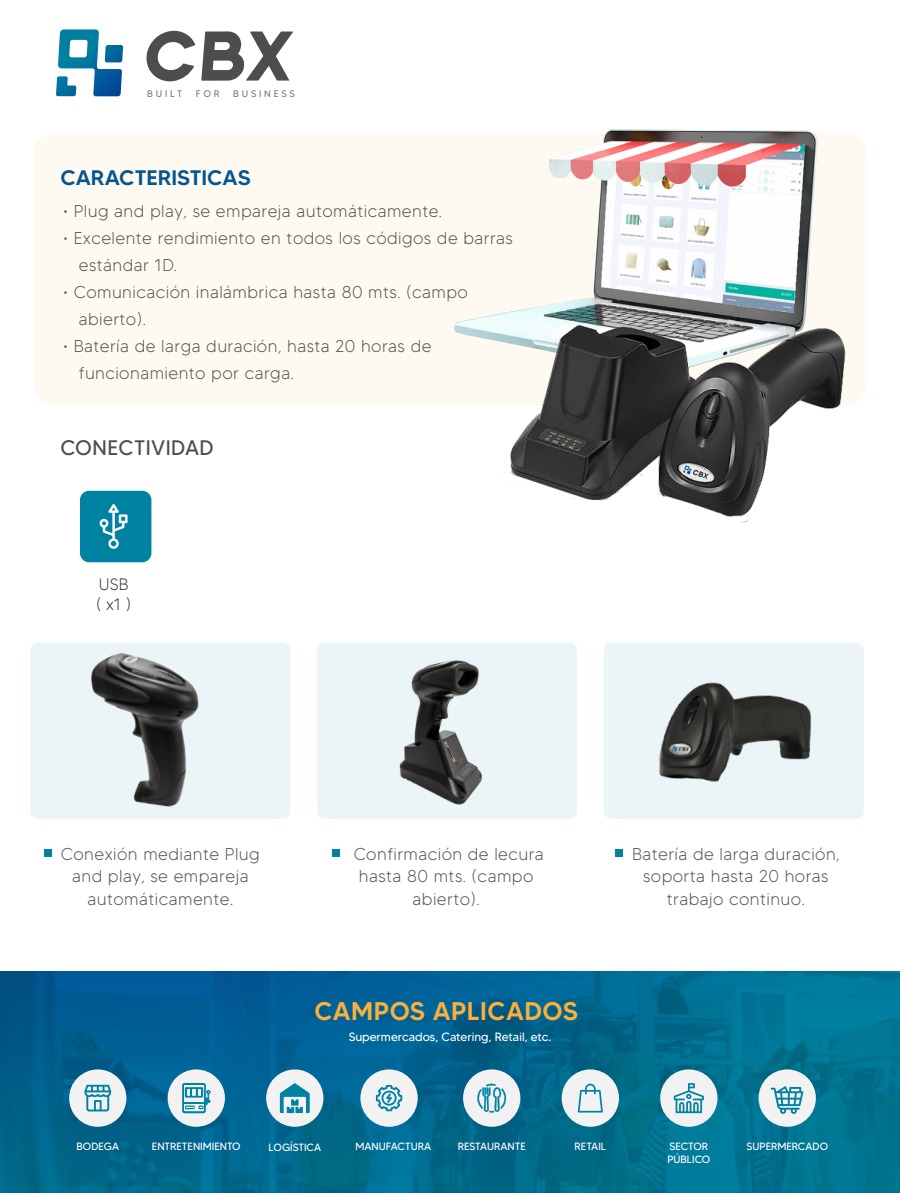
<style>
.page{position:relative;width:900px;height:1193px;background:#fff}
.page>*{position:absolute;margin:0;border:0;box-sizing:border-box;transform-origin:0 0}
.t1{font:500 25.43px "MADETOMMY";letter-spacing:.02em;color:#fbb03b}
.t2{font:500 20.93px "MADETOMMY";color:#045590}
.t3{font:20.93px "MADETOMMY";letter-spacing:.02em;color:#4d4d4d}
.t4{font:300 17.1px/22.5px "MADETOMMY";letter-spacing:.025em;color:#575756;text-align:center}
.t5{font:300 16.43px/19.8px "MADETOMMY";color:#333}
.t6{font:11.92px "MADETOMMY";color:#fff}
.t7{font:10.58px "MADETOMMY";color:#fff}
.t8{font:9.67px "MADE Tommy Soft";letter-spacing:.29em;color:#808080}
</style>
<div class="page">
<svg style="left:146px;top:31px;width:49px;height:50px"></svg>
<svg style="left:201px;top:31px;width:92px;height:50px"></svg>
<svg style="left:56px;top:29px;width:67px;height:67px"></svg>
<div style="left:80px;top:491px;width:71px;height:71px;background:#0082a3;border-radius:9px"></div>
<svg style="left:99px;top:504px;width:29px;height:45px"></svg>
<div style="left:30px;top:642px;width:260px;height:177px;background:#ebf5f7;border-radius:8px"></div>
<div style="left:317px;top:642px;width:260px;height:177px;background:#ebf5f7;border-radius:8px"></div>
<div style="left:604px;top:642px;width:260px;height:177px;background:#ebf5f7;border-radius:8px"></div>
<div style="left:616px;top:849px;width:7px;height:8px;background:#0082a3"></div>
<div style="left:332px;top:849px;width:8px;height:8px;background:#0082a3"></div>
<div style="left:44px;top:849px;width:8px;height:8px;background:#0082a3"></div>
<div style="left:34px;top:132px;width:832px;height:273px;background:#fffaf1;border-radius:20px"></div>
<img style="left:454px;top:129px;width:364px;height:211px">
<svg style="left:0;top:971px;width:900px;height:221px;background:#00688f"></svg>
<div style="left:463px;top:1069px;width:57px;height:57px;background:#f2f2f2;border-radius:50%"></div>
<svg style="left:477px;top:1083px;width:30px;height:29px"></svg>
<div style="left:759px;top:1069px;width:57px;height:57px;background:#f2f2f2;border-radius:50%"></div>
<svg style="left:771px;top:1086px;width:32px;height:28px"></svg>
<div style="left:266px;top:1069px;width:57px;height:57px;background:#f2f2f2;border-radius:50%"></div>
<svg style="left:280px;top:1083px;width:30px;height:30px"></svg>
<div style="left:69px;top:1069px;width:57px;height:57px;background:#f2f2f2;border-radius:50%"></div>
<svg style="left:84px;top:1084px;width:27px;height:27px"></svg>
<div style="left:562px;top:1069px;width:57px;height:57px;background:#f2f2f2;border-radius:50%"></div>
<svg style="left:578px;top:1083px;width:25px;height:29px"></svg>
<div style="left:660px;top:1069px;width:58px;height:57px;background:#f2f2f2;border-radius:50%"></div>
<svg style="left:674px;top:1083px;width:30px;height:30px"></svg>
<div style="left:360px;top:1069px;width:58px;height:57px;background:#f2f2f2;border-radius:50%"></div>
<svg style="left:376px;top:1084px;width:26px;height:27px"></svg>
<div style="left:168px;top:1069px;width:57px;height:57px;background:#f2f2f2;border-radius:50%"></div>
<svg style="left:182px;top:1083px;width:29px;height:30px"></svg>
<img style="left:659px;top:682px;width:153px;height:100px">
<img style="left:399px;top:660px;width:83px;height:145px">
<img style="left:490px;top:267px;width:374px;height:256px">
<img style="left:91px;top:653px;width:108px;height:154px">
<p class="t8" style="left:147px;top:87px;width:37px">BUILT</p>
<p class="t8" style="left:196px;top:87px;width:25px">FOR</p>
<p class="t8" style="left:233px;top:87px;width:63px">BUSINESS</p>
<p class="t2" style="left:60px;top:164px;width:192px">CARACTERISTICAS</p>
<p class="t4" style="left:63px;top:200px;width:380px">• Plug and play, se empareja automáticamente.</p>
<p class="t4" style="left:79px;top:224px;width:436px;line-height:27px;text-align:left;text-indent:-16px">• Excelente rendimiento en todos los códigos de barras estándar 1D.</p>
<p class="t4" style="left:79px;top:278px;width:391px;line-height:27px;text-align:left;text-indent:-16px">• Comunicación inalámbrica hasta 80 mts. (campo abierto).</p>
<p class="t4" style="left:79px;top:332px;width:354px;line-height:27px;text-align:left;text-indent:-16px">• Batería de larga duración, hasta 20 horas de funcionamiento por carga.</p>
<p class="t3" style="left:60px;top:434px;width:155px">CONECTIVIDAD</p>
<p class="t5" style="left:96px;top:574px;width:36px">USB ( x1 )</p>
<p class="t4" style="left:61px;top:842px;width:200px">Conexión mediante Plug and play, se empareja automáticamente.</p>
<p class="t4" style="left:354px;top:842px;width:192px">Confirmación de lecura hasta 80 mts. (campo abierto).</p>
<h1 class="t1" style="left:314px;top:995px;width:265px">CAMPOS APLICADOS</h1>
<p class="t6" style="left:349px;top:1029px;width:204px">Supermercados, Catering, Retail, etc.</p>
<p class="t4" style="left:632px;top:842px;width:209px">Batería de larga duración, soporta hasta 20 horas trabajo continuo.</p>
<p class="t7" style="left:77px;top:1140px;width:44px">BODEGA</p>
<p class="t7" style="left:269px;top:1140px;width:54px">LOGÍSTICA</p>
<p class="t7" style="left:458px;top:1140px;width:70px">RESTAURANTE</p>
<p class="t7" style="left:575px;top:1140px;width:33px">RETAIL</p>
<p class="t7" style="left:669px;top:1140px;width:40px">SECTOR</p>
<p class="t7" style="left:747px;top:1140px;width:83px">SUPERMERCADO</p>
<p class="t7" style="left:667px;top:1152px;width:45px">PÚBLICO</p>
<p class="t7" style="left:152px;top:1140px;width:90px">ENTRETENIMIENTO</p>
<p class="t7" style="left:356px;top:1140px;width:77px">MANUFACTURA</p>
</div>
